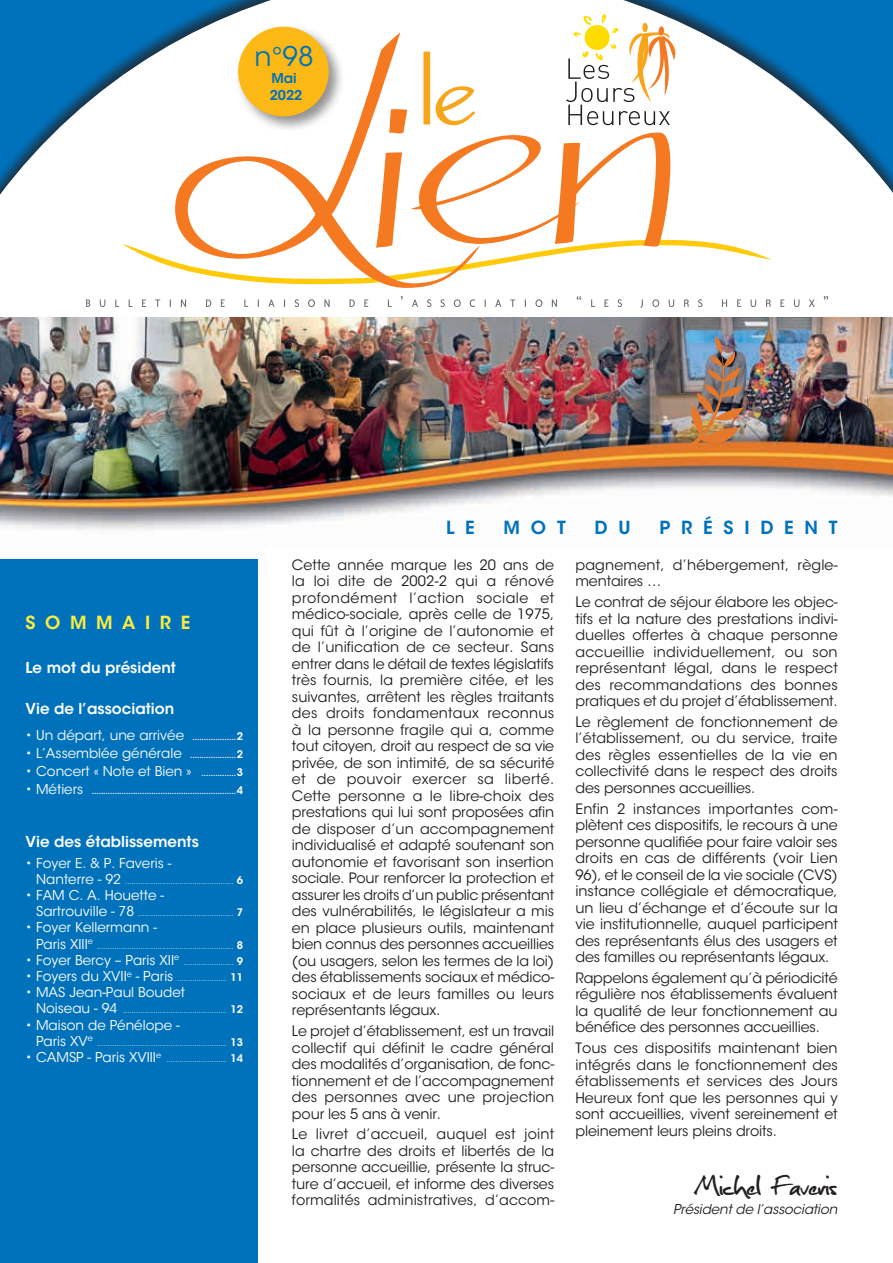
<style>
.page{position:relative;width:893px;height:1263px;background:#fff}
.page>*{position:absolute;margin:0;border:0;box-sizing:border-box;transform-origin:0 0}
.t1{font:362.1px "Daly Hand";color:#f47921}
.t2{font:118.05px "Daly Text";color:#f9a51b}
.t3{font:37.5px "Christopherhand";letter-spacing:-.01em;color:#231f20}
.t4{font:27px "ITC Avant Garde Std";color:#0072bc}
.t5{font:600 18px "ITC Avant Garde Std";letter-spacing:.6em;color:#0072bc}
.t6{font:600 18px "ITC Avant Garde Std";letter-spacing:.535em;color:#fbed3f}
.t7{font:600 15px "ITC Avant Garde Std";color:#fff}
.t8{font:14.25px/16.5px "ITC Avant Garde Std";letter-spacing:-.01em;color:#231f20;text-align:justify}
.t9{font:14.25px/16.5px "ITC Avant Garde Std";letter-spacing:.01em;color:#231f20}
.t10{font:13.5px/16.2px "ITC Avant Garde Std";color:#fff}
.t11{font:italic 13.5px "ITC Avant Garde Std";letter-spacing:-.01em;color:#231f20}
.t12{font:600 13.5px "ITC Avant Garde Std";color:#0072bc}
.t13{font:7.5px "ITC Avant Garde Std";color:#fff}
.t14{font:600 7.5px "ITC Avant Garde Std";color:#fff}
.s1{font-weight:600;font-size:7.5px}
.s2{font-weight:600;font-size:10.5px}
.s3{font-weight:400;font-size:13.5px}
.s4{font-size:10.5px}
.s5{font-size:13.5px}
</style>
<div class="page">
<svg style="left:0;top:0;width:893px;height:299px"></svg>
<img style="left:0;top:318px;width:893px;height:212px">
<svg style="left:122px;top:238px;width:650px;height:47px"></svg>
<div style="left:234px;top:23px;width:111px;height:110px;background:#231f20;opacity:.5"></div>
<div style="left:238px;top:27px;width:91px;height:89px;background:#fcb814;border-radius:50%"></div>
<svg style="left:566px;top:14px;width:109px;height:111px"></svg>
<svg style="left:86px;top:296px;width:742px;height:12px"></svg>
<div style="left:0;top:559px;width:258px;height:704px;background:#0072bc"></div>
<img style="left:685px;top:336px;width:58px;height:115px">
<p class="t1" style="left:166px;top:-63px;width:503px;rotate:-2deg">Lien</p>
<p class="t4" style="left:255px;top:40px;width:61px">n°98</p>
<p class="t12" style="left:271px;top:70px;width:27px">Mai</p>
<p class="t12" style="left:270px;top:87px;width:34px">2022</p>
<p class="t2" style="left:421px;top:33px;width:57px">le</p>
<p class="t6" style="left:26px;top:611px;width:166px">SOMMAIRE</p>
<p class="t7" style="left:26px;top:658px;width:152px">Le mot du président</p>
<p class="t7" style="left:26px;top:699px;width:150px">Vie de l’association</p>
<p class="t10" style="left:26px;top:727px;width:219px">• Un départ, une arrivée <span class="s1">...................</span><span class="s2">2</span></p>
<p class="t10" style="left:26px;top:745px;width:219px">• L’Assemblée générale <span class="s1">....................</span><span class="s2">2</span></p>
<p class="t10" style="left:26px;top:763px;width:219px">• Concert « Note et Bien » <span class="s1">...............</span><span class="s2">3</span></p>
<p class="t14" style="left:26px;top:787px;width:219px"><span class="s3">• Métiers</span> ...............................................................<span class="s4">4</span></p>
<p class="t7" style="left:26px;top:832px;width:175px">Vie des établissements</p>
<p class="t10" style="left:26px;top:855px;width:147px">• Foyer E. &amp; P. Faveris -</p>
<p class="t13" style="left:36px;top:876px;width:208px"><span class="s5">Nanterre - 92</span> .................................................. <span class="s2">6</span></p>
<p class="t10" style="left:26px;top:887px;width:140px">• FAM C. A. Houette -</p>
<p class="t13" style="left:36px;top:909px;width:208px"><span class="s5">Sartrouville - 78</span> ............................................ <span class="s2">7</span></p>
<p class="t10" style="left:36px;top:919px;width:123px;text-indent:-11px">• Foyer Kellermann -<br>Paris XIII<sup>e</sup></p>
<p class="t13" style="left:97px;top:941px;width:147px">............................................................... <span class="s2">8</span></p>
<p class="t10" style="left:26px;top:952px;width:155px">• Foyer Bercy – Paris XII<sup>e</sup></p>
<p class="t13" style="left:184px;top:957px;width:61px">....................... <span class="s2">9</span></p>
<p class="t13" style="left:26px;top:974px;width:219px"><span class="s5">• Foyers du XVII</span><sup>e</sup> <span class="s5">- Paris</span> ....................... <span class="s2">11</span></p>
<p class="t10" style="left:26px;top:984px;width:161px">• MAS Jean-Paul Boudet</p>
<p class="t13" style="left:36px;top:1006px;width:208px"><span class="s5">Noiseau - 94</span> ................................................ <span class="s2">12</span></p>
<p class="t10" style="left:36px;top:1017px;width:145px;text-indent:-11px">• Maison de Pénélope -<br>Paris XV<sup>e</sup></p>
<p class="t13" style="left:97px;top:1038px;width:147px">............................................................ <span class="s2">13</span></p>
<p class="t10" style="left:26px;top:1049px;width:137px">• CAMSP - Paris XVIII<sup>e</sup></p>
<p class="t13" style="left:166px;top:1055px;width:78px">............................ <span class="s2">14</span></p>
<p class="t5" style="left:446px;top:516px;width:30px">L E</p>
<p class="t5" style="left:504px;top:516px;width:64px">MOT</p>
<p class="t5" style="left:595px;top:516px;width:38px">D U</p>
<p class="t5" style="left:659px;top:516px;width:180px">PRÉSIDENT</p>
<p class="t8" style="left:292px;top:556px;width:264px">Cette année marque les 20 ans de la loi dite de 2002-2 qui a rénové profondément l’action sociale et médico-sociale, après celle de 1975, qui fût à l’origine de l’autonomie et de l’unification de ce secteur. Sans entrer dans le détail de textes législatifs très fournis, la première citée, et les suivantes, arrêtent les règles traitants des droits fondamentaux reconnus à la personne fragile qui a, comme tout citoyen, droit au respect de sa vie privée, de son intimité, de sa sécurité et de pouvoir exercer sa liberté.<br>Cette personne a le libre-choix des prestations qui lui sont proposées afin de disposer d’un accompagnement individualisé et adapté soutenant son autonomie et favorisant son insertion sociale. Pour renforcer la protection et assurer les droits d’un public présentant des vulnérabilités, le législateur a mis en place plusieurs outils, maintenant bien connus des personnes accueillies (ou usagers, selon les termes de la loi) des établissements sociaux et médico&shy;sociaux et de leurs familles ou leurs représentants légaux.</p>
<p class="t8" style="left:292px;top:1023px;width:264px">Le projet d’établissement, est un travail collectif qui définit le cadre général des modalités d’organisation, de fonc&shy;tionnement et de l’accompagnement des personnes avec une projection pour les 5 ans à venir.</p>
<p class="t8" style="left:292px;top:1126px;width:264px">Le livret d’accueil, auquel est joint la chartre des droits et libertés de la personne accueillie, présente la struc&shy;ture d’accueil, et informe des diverses formalités administratives, d’accom-</p>
<p class="t9" style="left:575px;top:556px;width:264px">pagnement, d’hébergement, règle&shy;mentaires …</p>
<p class="t8" style="left:575px;top:594px;width:264px">Le contrat de séjour élabore les objec&shy;tifs et la nature des prestations indivi&shy;duelles offertes à chaque personne accueillie individuellement, ou son représentant légal, dans le respect des recommandations des bonnes pratiques et du projet d’établissement.</p>
<p class="t8" style="left:575px;top:713px;width:264px">Le règlement de fonctionnement de l’établissement, ou du service, traite des règles essentielles de la vie en collectivité dans le respect des droits des personnes accueillies.</p>
<p class="t8" style="left:575px;top:800px;width:264px">Enfin 2 instances importantes com&shy;plètent ces dispositifs, le recours à une personne qualifiée pour faire valoir ses droits en cas de différents (voir Lien 96), et le conseil de la vie sociale (CVS) instance collégiale et démocratique, un lieu d’échange et d’écoute sur la vie institutionnelle, auquel participent des représentants élus des usagers et des familles ou représentants légaux.</p>
<p class="t8" style="left:575px;top:969px;width:264px">Rappelons également qu’à périodicité régulière nos établissements évaluent la qualité de leur fonctionnement au bénéfice des personnes accueillies.</p>
<p class="t8" style="left:575px;top:1040px;width:264px">Tous ces dispositifs maintenant bien intégrés dans le fonctionnement des établissements et services des Jours Heureux font que les personnes qui y sont accueillies, vivent sereinement et pleinement leurs pleins droits.</p>
<p class="t3" style="left:695px;top:1169px;width:144px">Michel Faveris</p>
<p class="t11" style="left:673px;top:1201px;width:166px">Président de l’association</p>
</div>
